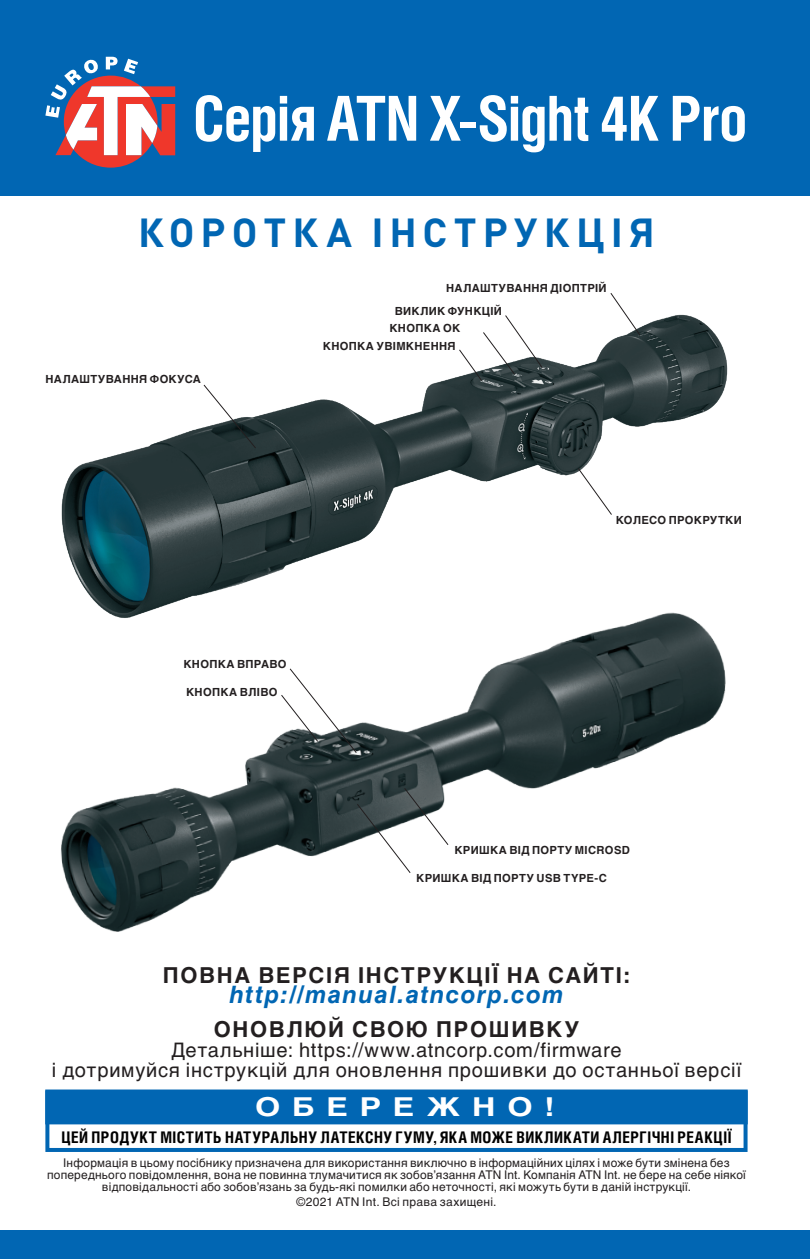
<style>
.page{position:relative;width:810px;height:1259px;background:#fff}
.page>*{position:absolute;margin:0;border:0;box-sizing:border-box;transform-origin:0 0}
.t1{font:700 62px "Helios Cond";letter-spacing:-.02em;color:#fff;scale:.96 1}
.t2{font:700 40px "DIN Pro";letter-spacing:.15em;color:#0166b3}
.t3{font:700 25.8px "Helios";letter-spacing:.37em;color:#fff;scale:1.25 1}
.t4{font:italic 700 24px "Helvetica C";letter-spacing:.055em;color:#0166b3}
.t5{font:700 22px "Helvetica C";letter-spacing:.075em;color:#231f20}
.t6{font:20px/20px "Helvetica C";letter-spacing:.035em;color:#231f20;text-align:center}
.t7{font:700 16px "Helios Cond";letter-spacing:.035em;color:#000}
.t8{font:12px/12px "Helvetica C";letter-spacing:.015em;color:#231f20;text-align:center}
.t9{font:700 11.2px "Helvetica C";letter-spacing:.03em;color:#231f20}
</style>
<div class="page">
<div style="left:0;top:1230px;width:809px;height:28px;background:#0166b3"></div>
<div style="left:0;top:0;width:809px;height:195px;background:#0166b3"></div>
<div style="left:45px;top:1089px;width:702px;height:35px;background:#0166b3"></div>
<div style="left:45px;top:1090px;width:702px;height:61px;border:4px solid #0166b3"></div>
<img style="left:61px;top:622px;width:665px;height:310px">
<svg style="left:280px;top:667px;width:77px;height:86px"></svg>
<svg style="left:356px;top:786px;width:93px;height:87px"></svg>
<img style="left:61px;top:314px;width:667px;height:308px">
<svg style="left:609px;top:293px;width:31px;height:43px"></svg>
<svg style="left:202px;top:383px;width:55px;height:66px"></svg>
<svg style="left:576px;top:467px;width:36px;height:48px"></svg>
<svg style="left:458px;top:314px;width:85px;height:68px"></svg>
<svg style="left:45px;top:57px;width:130px;height:111px"></svg>
<h1 class="t1" style="left:193px;top:76px;width:578px">Серія ATN X-Sight 4K Pro</h1>
<h2 class="t2" style="left:138px;top:205px;width:518px">КОРОТКА ІНСТРУКЦІЯ</h2>
<p class="t9" style="left:446px;top:281px;width:162px">НАЛАШТУВАННЯ ДІОПТРІЙ</p>
<p class="t9" style="left:394px;top:304px;width:109px">ВИКЛИК ФУНКЦІЙ</p>
<p class="t9" style="left:389px;top:321px;width:72px">КНОПКА OK</p>
<p class="t9" style="left:45px;top:372px;width:157px">НАЛАШТУВАННЯ ФОКУСА</p>
<p class="t9" style="left:322px;top:339px;width:134px">КНОПКА УВІМКНЕННЯ</p>
<p class="t9" style="left:183px;top:657px;width:105px">КНОПКА ВПРАВО</p>
<p class="t9" style="left:186px;top:685px;width:93px">КНОПКА ВЛІВО</p>
<p class="t9" style="left:615px;top:513px;width:127px">КОЛЕСО ПРОКРУТКИ</p>
<p class="t9" style="left:454px;top:843px;width:177px">КРИШКА ВІД ПОРТУ MICROSD</p>
<p class="t9" style="left:416px;top:871px;width:192px">КРИШКА ВІД ПОРТУ USB TYPE-C</p>
<h3 class="t5" style="left:163px;top:962px;width:468px">ПОВНА ВЕРСІЯ ІНСТРУКЦІЇ НА САЙТІ:</h3>
<h3 class="t4" style="left:229px;top:980px;width:335px">http://manual.atncorp.com</h3>
<h3 class="t5" style="left:214px;top:1015px;width:366px">ОНОВЛЮЙ СВОЮ ПРОШИВКУ</h3>
<h3 class="t6" style="left:52px;top:1039px;width:690px">Детальніше: https://www.atncorp.com/firmware<br>і дотримуйся інструкцій для оновлення прошивки до останньої версії</h3>
<h3 class="t3" style="left:255px;top:1090px;width:241px">ОБЕРЕЖНО!</h3>
<h3 class="t7" style="left:61px;top:1126px;width:671px">ЦЕЙ ПРОДУКТ МІСТИТЬ НАТУРАЛЬНУ ЛАТЕКСНУ ГУМУ, ЯКА МОЖЕ ВИКЛИКАТИ АЛЕРГІЧНІ РЕАКЦІЇ</h3>
<p class="t8" style="left:47px;top:1156px;width:699px">Інформація в цьому посібнику призначена для використання виключно в інформаційних цілях і може бути змінена без попереднього повідомлення, вона не повинна тлумачитися як зобов’язання ATN Int. Компанія ATN Int. не бере на себе ніякої відповідальності або зобов’язань за будь-які помилки або неточності, які можуть бути в даній інструкції.</p>
<p class="t8" style="left:296px;top:1195px;width:201px">©2021 ATN Int. Всі права захищені.</p>
</div>
